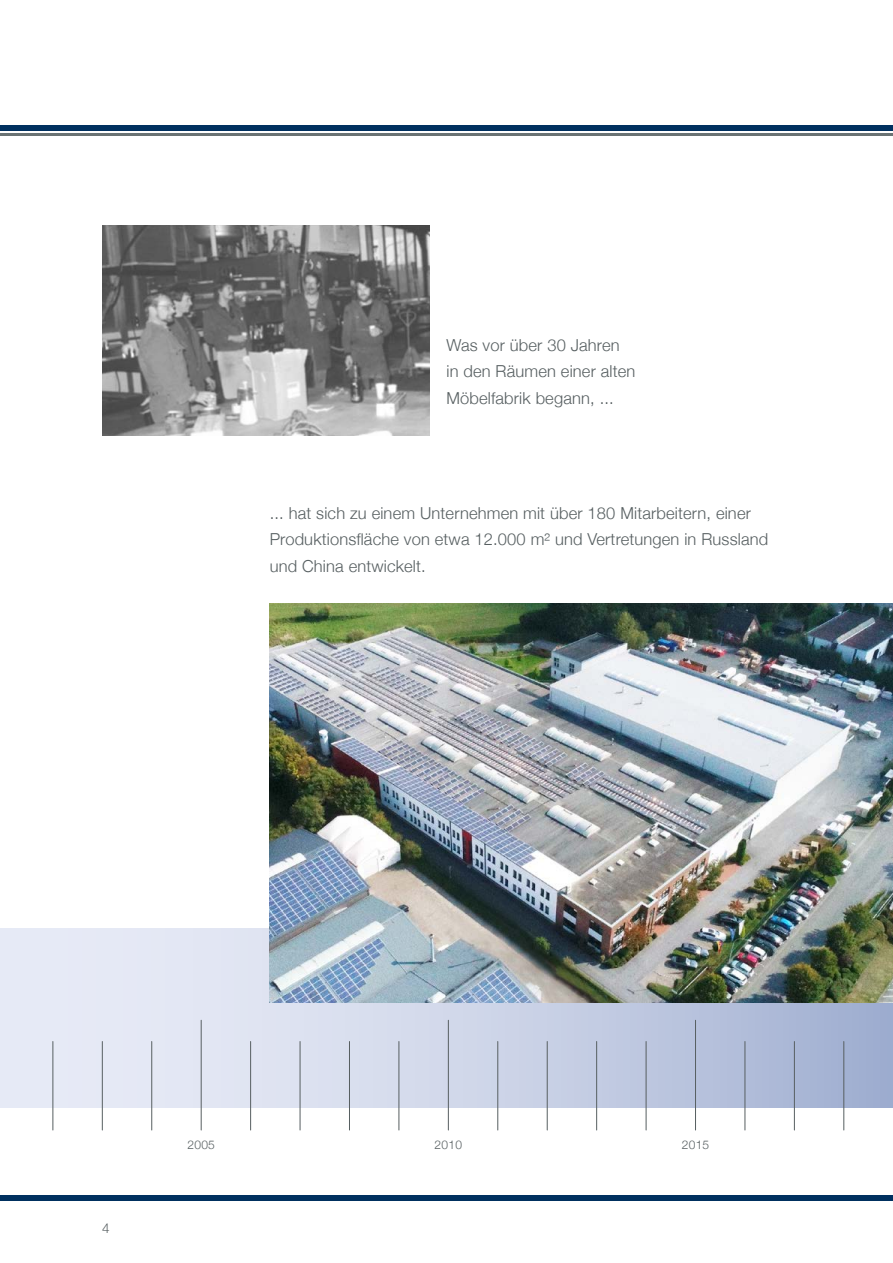
<style>
.page{position:relative;width:893px;height:1263px;background:#fff}
.page>*{position:absolute;margin:0;border:0;box-sizing:border-box;transform-origin:0 0}
.t1{font:300 16.5px/26.2px "Helvetica Neue";letter-spacing:.01em;color:#575f61}
.t2{font:300 13.5px "Helvetica Neue";color:#575f61}
.t3{font:300 12px "Helvetica Neue";letter-spacing:.025em;color:#575f61}
</style>
<div class="page">
<div style="left:0;top:126px;width:893px;height:5px;background:#00305f"></div>
<hr style="left:0;top:134px;width:893px;height:2px;background:#6a7374">
<div style="left:0;top:1195px;width:893px;height:5px;background:#00305f"></div>
<div style="left:0;top:928px;width:893px;height:180px;background:linear-gradient(to right,#f2f4fc,#a4b1d0)"></div>
<hr style="left:53px;top:1041px;width:1px;height:89px;background:#575f61">
<hr style="left:102px;top:1041px;width:1px;height:89px;background:#575f61">
<hr style="left:151px;top:1041px;width:1px;height:89px;background:#575f61">
<hr style="left:201px;top:1020px;width:1px;height:110px;background:#575f61">
<hr style="left:250px;top:1041px;width:1px;height:89px;background:#575f61">
<hr style="left:300px;top:1041px;width:1px;height:89px;background:#575f61">
<hr style="left:349px;top:1041px;width:1px;height:89px;background:#575f61">
<hr style="left:399px;top:1041px;width:1px;height:89px;background:#575f61">
<hr style="left:448px;top:1020px;width:1px;height:110px;background:#575f61">
<hr style="left:497px;top:1041px;width:1px;height:89px;background:#575f61">
<hr style="left:547px;top:1041px;width:1px;height:89px;background:#575f61">
<hr style="left:596px;top:1041px;width:1px;height:89px;background:#575f61">
<hr style="left:646px;top:1041px;width:1px;height:89px;background:#575f61">
<hr style="left:695px;top:1020px;width:1px;height:110px;background:#575f61">
<hr style="left:745px;top:1041px;width:1px;height:89px;background:#575f61">
<hr style="left:794px;top:1041px;width:1px;height:89px;background:#575f61">
<hr style="left:843px;top:1041px;width:1px;height:89px;background:#575f61">
<img style="left:270px;top:603px;width:623px;height:399px">
<img style="left:102px;top:225px;width:327px;height:210px">
<p class="t1" style="left:446px;top:331px;width:190px">Was vor über 30 Jahren in den Räumen einer alten<br>Möbelfabrik begann, ...</p>
<p class="t1" style="left:270px;top:499px;width:500px">... hat sich zu einem Unternehmen mit über 180 Mitarbeitern, einer<br>Produktions-fläche von etwa 12.000 m² und Vertretungen in Russland und China entwickelt.</p>
<p class="t2" style="left:102px;top:1217px;width:9px">4</p>
<p class="t3" style="left:187px;top:1135px;width:29px">2005</p>
<p class="t3" style="left:435px;top:1135px;width:29px">2010</p>
<p class="t3" style="left:682px;top:1135px;width:29px">2015</p>
</div>
